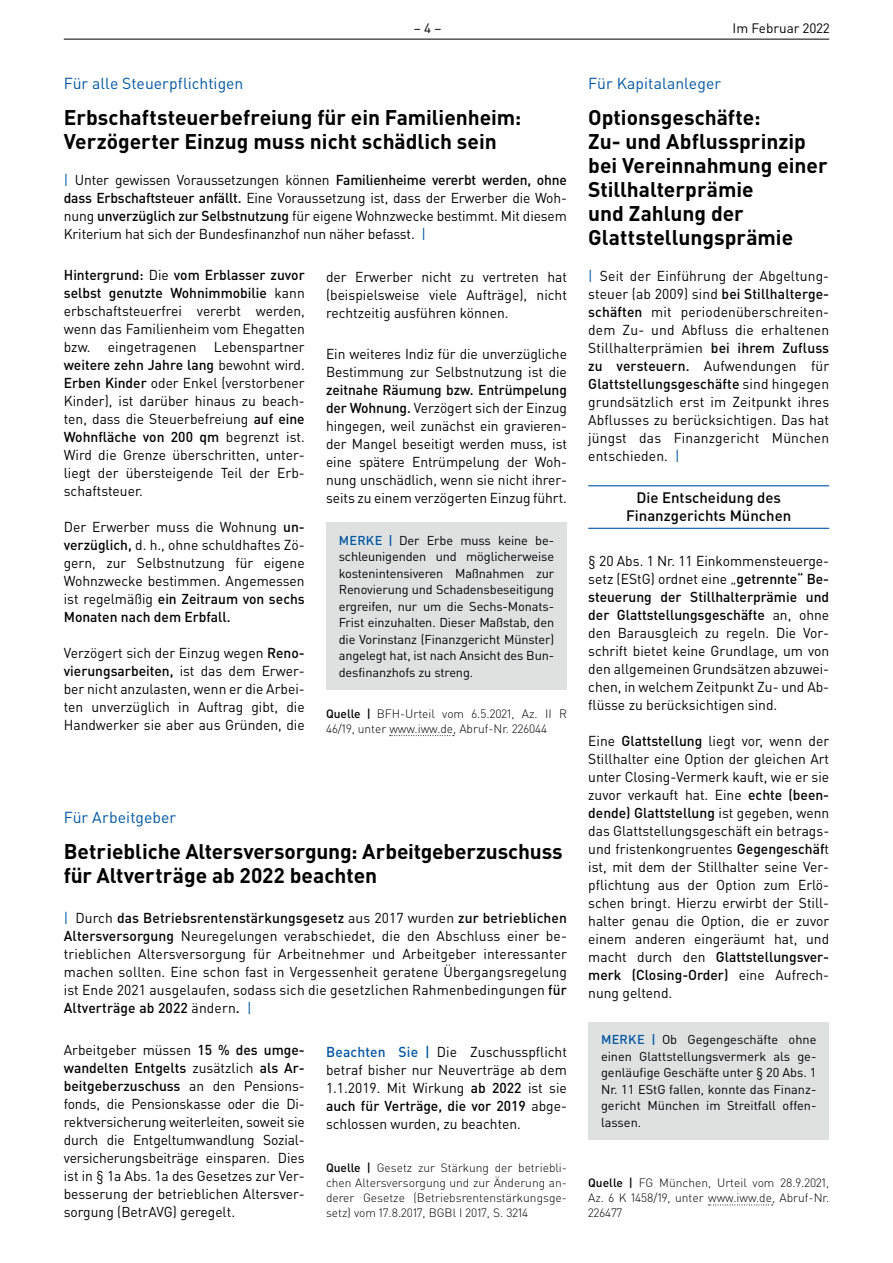
<style>
.page{position:relative;width:893px;height:1263px;background:#fff}
.page>*{position:absolute;margin:0;border:0;box-sizing:border-box;transform-origin:0 0}
.t1{font:700 21px/24px "DIN Pro";letter-spacing:-.005em;color:#000002}
.t2{font:15.75px "DIN Pro";color:#0157a2}
.t3{font:500 15px/18px "DIN Pro";color:#000002;text-align:center}
.t4{font:14.25px/18px "DIN Pro";color:#000002;text-align:justify}
.t5{font:13.5px "DIN Pro";color:#000002}
.t6{font:12.75px/16.5px "DIN Pro";letter-spacing:-.01em;color:#000002;text-align:justify}
.t7{font:300 12px/15px "DIN Pro";color:#000002;text-align:justify}
.s1{color:#0157a2}
.s2{font-weight:500}
.s3{font-weight:500;color:#0157a2}
</style>
<div class="page">
<hr style="left:64px;top:39px;width:765px;height:1px;background:#000002">
<svg style="left:390px;top:735px;width:64px;height:1px"></svg>
<div style="left:326px;top:522px;width:241px;height:168px;background:#dfe1e1"></div>
<hr style="left:588px;top:485px;width:241px;height:1px;background:#0157a2">
<hr style="left:588px;top:528px;width:241px;height:1px;background:#0157a2">
<svg style="left:709px;top:1204px;width:64px;height:1px"></svg>
<div style="left:588px;top:1022px;width:241px;height:117px;background:#dfe1e1"></div>
<p class="t5" style="left:414px;top:19px;width:29px">– 4 –</p>
<p class="t5" style="left:732px;top:19px;width:99px">Im Februar 2022</p>
<p class="t2" style="left:64px;top:73px;width:181px">Für alle Steuerpflichtigen</p>
<h1 class="t1" style="left:64px;top:105px;width:459px">Erbschaftsteuerbefreiung für ein Familienheim:<br>Verzögerter Einzug muss nicht schädlich sein</h1>
<p class="t4" style="left:64px;top:171px;width:505px"><span class="s1">|</span> Unter gewissen Voraussetzungen können <span class="s2">Familienheime vererbt werden, ohne dass Erbschaftsteuer anfällt.</span> Eine Voraussetzung ist, dass der Erwerber die Woh&shy;nung <span class="s2">unverzüglich zur Selbstnutzung</span> für eigene Wohnzwecke bestimmt. Mit diesem Kriterium hat sich der Bundesfinanzhof nun näher befasst. <span class="s1">|</span></p>
<p class="t4" style="left:64px;top:265px;width:242px"><span class="s2">Hintergrund:</span> Die <span class="s2">vom Erblasser zuvor selbst genutzte Wohnimmobilie</span> kann erbschaftsteuerfrei vererbt werden, wenn das Familienheim vom Ehegatten bzw. eingetragenen Lebenspartner <span class="s2">weitere zehn Jahre lang</span> bewohnt wird.<br><span class="s2">Erben Kinder</span> oder Enkel (verstorbener Kinder), ist darüber hinaus zu beach&shy;ten, dass die Steuerbefreiung <span class="s2">auf eine Wohnfläche von 200 qm</span> begrenzt ist.<br>Wird die Grenze überschritten, unter&shy;liegt der übersteigende Teil der Erb&shy;schaftsteuer.</p>
<p class="t4" style="left:64px;top:517px;width:242px">Der Erwerber muss die Wohnung <span class="s2">un&shy;verzüglich,</span> d. h., ohne schuldhaftes Zö&shy;gern, zur Selbstnutzung für eigene Wohnzwecke bestimmen. Angemessen ist regelmäßig <span class="s2">ein Zeitraum von sechs Monaten nach dem Erbfall.</span></p>
<p class="t4" style="left:64px;top:643px;width:242px">Verzögert sich der Einzug wegen <span class="s2">Reno&shy;vierungsarbeiten,</span> ist das dem Erwer&shy;ber nicht anzulasten, wenn er die Arbei&shy;ten unverzüglich in Auftrag gibt, die Handwerker sie aber aus Gründen, die</p>
<p class="t4" style="left:326px;top:267px;width:242px">der Erwerber nicht zu vertreten hat (beispielsweise viele Aufträge), nicht rechtzeitig ausführen können.</p>
<p class="t4" style="left:326px;top:345px;width:242px">Ein weiteres Indiz für die unverzügliche<br>Bestimmung zur Selbstnutzung ist die</p>
<p class="t4" style="left:326px;top:381px;width:242px"><span class="s2">zeitnahe Räumung bzw. Entrümpelung der Wohnung.</span> Verzögert sich der Einzug hingegen, weil zunächst ein gravieren&shy;der Mangel beseitigt werden muss, ist eine spätere Entrümpelung der Woh&shy;nung unschädlich, wenn sie nicht ihrer&shy;seits zu einem verzögerten Einzug führt.</p>
<p class="t6" style="left:339px;top:531px;width:217px"><span class="s3">MERKE |</span> Der Erbe muss keine be&shy;schleunigenden und möglicherweise kostenintensiveren Maßnahmen zur Renovierung und Schadensbeseitigung ergreifen, nur um die Sechs-Monats-Frist einzuhalten. Dieser Maßstab, den die Vorinstanz (Finanzgericht Münster) angelegt hat, ist nach Ansicht des Bun&shy;desfinanzhofs zu streng.</p>
<p class="t7" style="left:326px;top:705px;width:242px"><span class="s2">Quelle |</span> BFH-Urteil vom 6.5.2021, Az. II R<br>46/19, unter www.iww.de, Abruf-Nr. 226044</p>
<p class="t2" style="left:64px;top:806px;width:114px">Für Arbeitgeber</p>
<h1 class="t1" style="left:64px;top:838px;width:500px">Betriebliche Altersversorgung: Arbeitgeberzuschuss für Altverträge ab 2022 beachten</h1>
<p class="t4" style="left:64px;top:909px;width:505px"><span class="s1">|</span> Durch <span class="s2">das Betriebsrentenstärkungsgesetz</span> aus 2017 wurden <span class="s2">zur betrieblichen Altersversorgung</span> Neuregelungen verabschiedet, die den Abschluss einer be&shy;trieblichen Altersversorgung für Arbeitnehmer und Arbeitgeber interessanter machen sollten. Eine schon fast in Vergessenheit geratene Übergangsregelung ist Ende 2021 ausgelaufen, sodass sich die gesetzlichen Rahmenbedingungen <span class="s2">für Altverträge ab 2022</span> ändern<span class="s2">.</span> <span class="s1">|</span></p>
<p class="t4" style="left:64px;top:1040px;width:242px">Arbeitgeber müssen <span class="s2">15 % des umge&shy;wandelten Entgelts</span> zusätzlich <span class="s2">als Ar&shy;beitgeberzuschuss</span> an den Pensions&shy;fonds, die Pensionskasse oder die Di&shy;rektversicherung weiterleiten, soweit sie durch die Entgeltumwandlung Sozial&shy;versicherungsbeiträge einsparen. Dies ist in § 1a Abs. 1a des Gesetzes zur Ver&shy;besserung der betrieblichen Altersver&shy;sorgung (BetrAVG) geregelt.</p>
<p class="t4" style="left:326px;top:1042px;width:242px"><span class="s3">Beachten Sie |</span> Die Zuschusspflicht betraf bisher nur Neuverträge ab dem 1.1.2019. Mit Wirkung <span class="s2">ab 2022</span> ist sie <span class="s2">auch für Verträge, die vor 2019</span> abge&shy;schlossen wurden, zu beachten.</p>
<p class="t7" style="left:326px;top:1160px;width:242px"><span class="s2">Quelle |</span> Gesetz zur Stärkung der betriebli&shy;chen Altersversorgung und zur Änderung an&shy;derer Gesetze (Betriebsrentenstärkungsge&shy;setz) vom 17.8.2017, BGBl I 2017, S. 3214</p>
<p class="t2" style="left:588px;top:73px;width:134px">Für Kapitalanleger</p>
<h1 class="t1" style="left:588px;top:105px;width:241px">Optionsgeschäfte:<br>Zu- und Abflussprinzip bei Vereinnahmung einer<br>Stillhalterprämie<br>und Zahlung der<br>Glattstellungsprämie</h1>
<p class="t4" style="left:588px;top:267px;width:242px"><span class="s1">|</span> Seit der Einführung der Abgeltung&shy;steuer (ab 2009) sind <span class="s2">bei Stillhalterge&shy;schäften</span> mit periodenüberschreiten&shy;dem Zu- und Abfluss die erhaltenen Stillhalterprämien <span class="s2">bei ihrem Zufluss zu versteuern.</span> Aufwendungen für <span class="s2">Glattstellungsgeschäfte</span> sind hingegen grundsätzlich erst im Zeitpunkt ihres Abflusses zu berücksichtigen. Das hat jüngst das Finanzgericht München entschieden. <span class="s1">|</span></p>
<p class="t3" style="left:626px;top:488px;width:167px">Die Entscheidung des<br>Finanzgerichts München</p>
<p class="t4" style="left:588px;top:552px;width:242px">§ 20 Abs. 1 Nr. 11 Einkommensteuerge&shy;setz (EStG) ordnet eine „<span class="s2">getrennte“ Be&shy;steuerung der Stillhalterprämie und der Glattstellungsgeschäfte</span> an, ohne den Barausgleich zu regeln. Die Vor&shy;schrift bietet keine Grundlage, um von den allgemeinen Grundsätzen abzuwei&shy;chen, in welchem Zeitpunkt Zu- und Ab&shy;flüsse zu berücksichtigen sind.</p>
<p class="t4" style="left:588px;top:732px;width:242px">Eine <span class="s2">Glattstellung</span> liegt vor, wenn der Stillhalter eine Option der gleichen Art unter Closing-Vermerk kauft, wie er sie zuvor verkauft hat. Eine <span class="s2">echte (been&shy;dende) Glattstellung</span> ist gegeben, wenn das Glattstellungsgeschäft ein betrags&shy;und fristenkongruentes <span class="s2">Gegengeschäf</span>t ist, mit dem der Stillhalter seine Ver&shy;pflichtung aus der Option zum Erlö&shy;schen bringt. Hierzu erwirbt der Still&shy;halter genau die Option, die er zuvor einem anderen eingeräumt hat, und macht durch den <span class="s2">Glattstellungsver&shy;merk (Closing-Order)</span> eine Aufrech&shy;nung geltend.</p>
<p class="t6" style="left:601px;top:1031px;width:217px"><span class="s3">MERKE |</span> Ob Gegengeschäfte ohne einen Glattstellungsvermerk als ge&shy;genläufige Geschäfte unter § 20 Abs. 1<br>Nr. 11 EStG fallen, konnte das Finanz&shy;gericht München im Streitfall offen&shy;lassen.</p>
<p class="t7" style="left:588px;top:1174px;width:242px"><span class="s2">Quelle |</span> FG München, Urteil vom 28.9.2021, Az. 6 K 1458/19, unter www.iww.de, Abruf-Nr.<br>226477</p>
</div>
